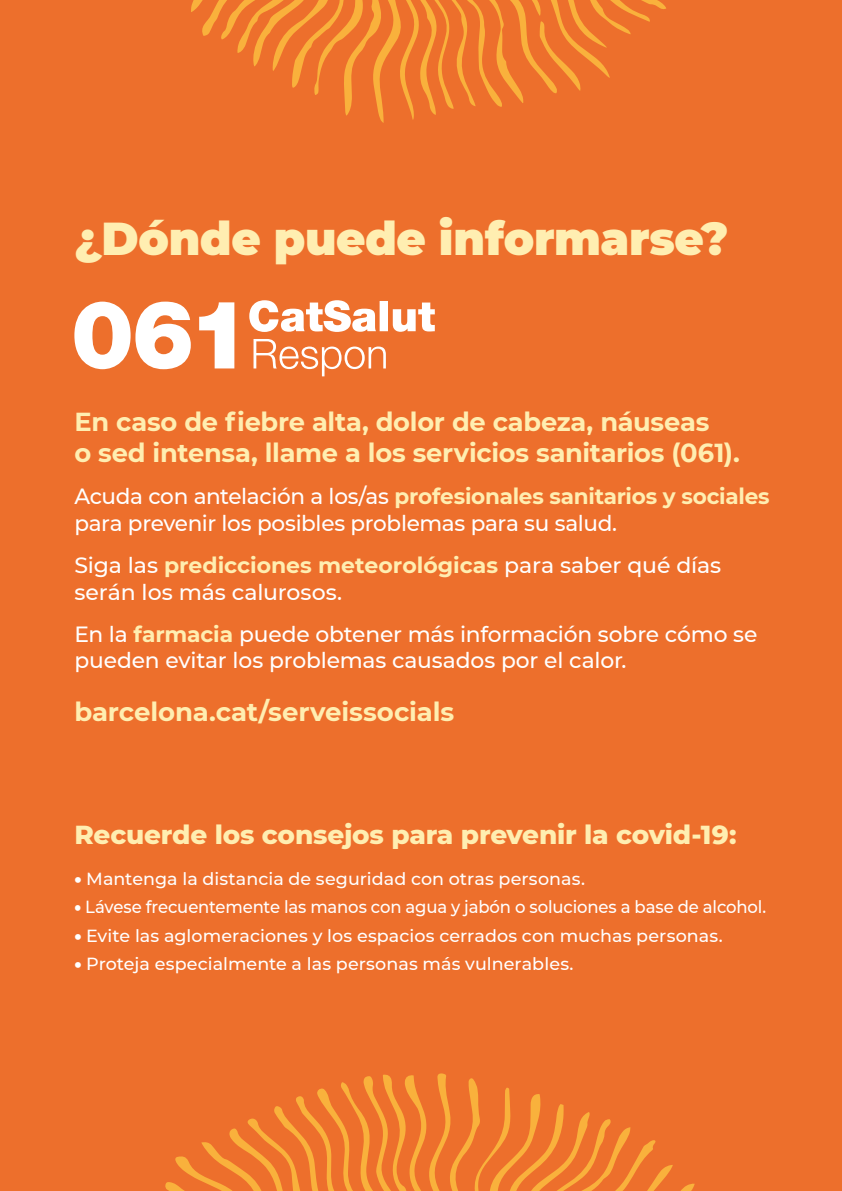
<style>
.page{position:relative;width:842px;height:1191px;background:#ed6f2c}
.page>*{position:absolute;margin:0;border:0;box-sizing:border-box;transform-origin:0 0}
.t1{font:900 46px "Montserrat";letter-spacing:-.005em;color:#ffeeb1}
.t2{font:800 26.6px "Montserrat";letter-spacing:-.005em;color:#ffeeb1}
.t3{font:700 26px/31.2px "Montserrat";letter-spacing:-.01em;color:#ffeeb1}
.t4{font:500 22px/26.4px "Montserrat";letter-spacing:-.01em;color:#fff}
.t5{font:500 17.6px "Montserrat";color:#fff}
.t6{font:500 17.6px "Montserrat";color:#fff;scale:.94 1}
.s1{font-weight:700;color:#ffeeb1}
.s2{font-weight:900}
</style>
<div class="page">
<svg style="left:74px;top:300px;width:361px;height:76px"></svg>
<svg style="left:191px;top:0;width:475px;height:123px"></svg>
<svg style="left:540px;top:21px;width:41px;height:70px"></svg>
<svg style="left:165px;top:1073px;width:283px;height:118px"></svg>
<svg style="left:448px;top:1078px;width:247px;height:113px"></svg>
<h1 class="t1" style="left:74px;top:204px;width:656px">¿Dónde puede informarse?</h1>
<p class="t3" style="left:74px;top:404px;width:667px">En caso de fiebre alta, dolor de cabeza, náuseas<br>o sed intensa, llame a los servicios sanitarios (061).</p>
<p class="t4" style="left:74px;top:482px;width:697px">Acuda con antelación a los/as <span class="s1">profesionales sanitarios y sociales </span>para prevenir los posibles problemas para su salud.</p>
<p class="t4" style="left:74px;top:551px;width:648px">Siga las <span class="s1">predicciones meteorológicas</span> para saber qué días serán los más calurosos.</p>
<p class="t4" style="left:74px;top:620px;width:685px">En la <span class="s1">farmacia</span> puede obtener más información sobre cómo se pueden evitar los problemas causados por el calor.</p>
<p class="t3" style="left:74px;top:694px;width:381px">barcelona.cat/serveissocials</p>
<p class="t2" style="left:74px;top:815px;width:664px">Recuerde los consejos para prevenir la covid-19:</p>
<p class="t5" style="left:74px;top:866px;width:512px"><span class="s2">•</span> Mantenga la distancia de seguridad con otras personas.</p>
<p class="t6" style="left:74px;top:894px;width:738px"><span class="s2">•</span> Lávese frecuentemente las manos con agua y jabón o soluciones a base de alcohol.</p>
<p class="t5" style="left:74px;top:923px;width:650px"><span class="s2">•</span> Evite las aglomeraciones y los espacios cerrados con muchas personas.</p>
<p class="t5" style="left:74px;top:951px;width:501px"><span class="s2">•</span> Proteja especialmente a las personas más vulnerables.</p>
</div>
